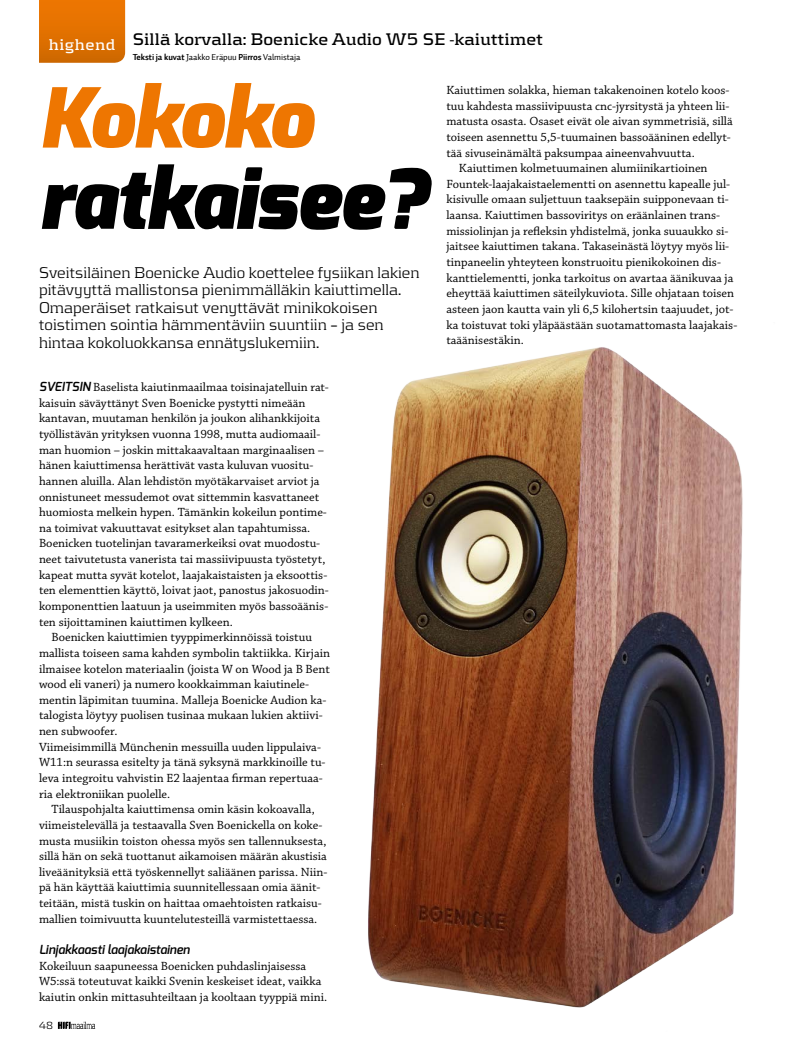
<style>
.page{position:relative;width:798px;height:1053px;background:#fff}
.page>*{position:absolute;margin:0;border:0;box-sizing:border-box;transform-origin:0 0}
.t1{font:italic 900 82.5px "Exo";letter-spacing:-.01em;color:#000}
.t2{font:italic 900 82.5px "Exo";letter-spacing:-.02em;color:#ee7601}
.t3{font:700 17.5px "Kontrapunkt";color:#000}
.t4{font:300 16.25px/17.5px "Kontrapunkt";color:#000}
.t5{font:700 16.25px "Kontrapunkt";letter-spacing:.03em;color:#fff}
.t6{font:12.5px/15.6px "Chaparral Pro";color:#000}
.t7{font:italic 600 12.5px "Exo";color:#000}
.t8{font:300 10.75px "Kontrapunkt";color:#000}
.t9{font:8.75px "Auto 2 Regular LF";letter-spacing:-.01em;color:#000}
.s1{font-family:"Auto 3 Bold LF"}
.s2{font-family:"Exo";font-weight:600;font-style:italic}
</style>
<div class="page">
<img style="left:368px;top:347px;width:375px;height:661px">
<svg style="left:39px;top:0;width:86px;height:63px;background:#e07102"></svg>
<svg style="left:58px;top:1021px;width:37px;height:7px"></svg>
<h2 class="t3" style="left:133px;top:29px;width:411px">Sillä korvalla: Boenicke Audio W5 SE -kaiuttimet</h2>
<p class="t9" style="left:133px;top:51px;width:169px"><span class="s1">Teksti ja kuvat</span> Jaakko Eräpuu <span class="s1">Piirros</span> Valmistaja</p>
<h1 class="t2" style="left:39px;top:65px;width:275px">Kokoko</h1>
<h1 class="t1" style="left:39px;top:147px;width:389px">ratkaisee?</h1>
<h3 class="t5" style="left:49px;top:35px;width:68px">highend</h3>
<p class="t6" style="left:446px;top:83px;width:284px">Kaiuttimen solakka, hieman takakenoinen kotelo koos-</p>
<p class="t6" style="left:446px;top:98px;width:284px">tuu kahdesta massiivipuusta cnc-jyrsitystä ja yhteen lii-</p>
<p class="t6" style="left:446px;top:114px;width:288px">matusta osasta. Osaset eivät ole aivan symmetrisiä, sillä</p>
<p class="t6" style="left:446px;top:130px;width:286px">toiseen asennettu 5,5-tuumainen bassoääninen edellyt-</p>
<p class="t6" style="left:446px;top:145px;width:250px">tää sivuseinämältä paksumpaa aineenvahvuutta.</p>
<p class="t6" style="left:458px;top:161px;width:250px">Kaiuttimen kolmetuumainen alumiinikartioinen</p>
<p class="t6" style="left:446px;top:176px;width:285px">Fountek-laajakaistaelementti on asennettu kapealle jul-</p>
<p class="t6" style="left:446px;top:192px;width:284px">kisivulle omaan suljettuun taaksepäin suipponevaan ti-</p>
<p class="t6" style="left:446px;top:208px;width:275px">laansa. Kaiuttimen bassoviritys on eräänlainen trans-</p>
<p class="t6" style="left:446px;top:223px;width:283px">missiolinjan ja refleksin yhdistelmä, jonka suuaukko si-</p>
<p class="t6" style="left:446px;top:239px;width:284px">jaitsee kaiuttimen takana. Takaseinästä löytyy myös lii-</p>
<p class="t6" style="left:446px;top:255px;width:276px">tinpaneelin yhteyteen konstruoitu pienikokoinen dis-</p>
<p class="t6" style="left:446px;top:270px;width:288px">kanttielementti, jonka tarkoitus on avartaa äänikuvaa ja</p>
<p class="t6" style="left:446px;top:286px;width:289px">eheyttää kaiuttimen säteilykuviota. Sille ohjataan toisen</p>
<p class="t6" style="left:446px;top:301px;width:288px">asteen jaon kautta vain yli 6,5 kilohertsin taajuudet, jot-</p>
<p class="t6" style="left:446px;top:317px;width:292px">ka toistuvat toki yläpäästään suotamattomasta laajakais-</p>
<p class="t6" style="left:446px;top:333px;width:79px">taäänisestäkin.</p>
<p class="t4" style="left:39px;top:263px;width:382px">Sveitsiläinen Boenicke Audio koettelee fysiikan lakien pitävyyttä mallistonsa pienimmälläkin kaiuttimella.<br>Omaperäiset ratkaisut venyttävät minikokoisen toistimen sointia hämmentäviin suuntiin – ja sen hintaa kokoluokkansa ennätyslukemiin.</p>
<p class="t6" style="left:39px;top:380px;width:291px"><span class="s2">SVEITSIN</span> Baselista kaiutinmaailmaa toisinajatelluin rat&shy;kaisuin säväyttänyt Sven Boenicke pystytti nimeään kantavan, muutaman henkilön ja joukon alihankkijoita työllistävän yrityksen vuonna 1998, mutta audiomaail&shy;man huomion – joskin mittakaavaltaan marginaalisen – hänen kaiuttimensa herättivät vasta kuluvan vuositu&shy;hannen aluilla. Alan lehdistön myötäkarvaiset arviot ja onnistuneet messudemot ovat sittemmin kasvattaneet huomiosta melkein hypen. Tämänkin kokeilun pontime&shy;na toimivat vakuuttavat esitykset alan tapahtumissa.<br>Boenicken tuotelinjan tavaramerkeiksi ovat muodostu&shy;neet taivutetusta vanerista tai massiivipuusta työstetyt, kapeat mutta syvät kotelot, laajakaistaisten ja eksoottis&shy;ten elementtien käyttö, loivat jaot, panostus jakosuodin&shy;komponenttien laatuun ja useimmiten myös bassoäänis&shy;ten sijoittaminen kaiuttimen kylkeen.</p>
<p class="t6" style="left:39px;top:630px;width:292px;text-indent:12px">Boenicken kaiuttimien tyyppimerkinnöissä toistuu mallista toiseen sama kahden symbolin taktiikka. Kirjain ilmaisee kotelon materiaalin (joista W on Wood ja B Bent wood eli vaneri) ja numero kookkaimman kaiutinele&shy;mentin läpimitan tuumina. Malleja Boenicke Audion ka&shy;talogista löytyy puolisen tusinaa mukaan lukien aktiivi&shy;nen subwoofer.<br>Viimeisimmillä Münchenin messuilla uuden lippulaiva-W11:n seurassa esitelty ja tänä syksynä markkinoille tu&shy;leva integroitu vahvistin E2 laajentaa firman repertuaa&shy;ria elektroniikan puolelle.</p>
<p class="t6" style="left:39px;top:801px;width:290px;text-indent:12px">Tilauspohjalta kaiuttimensa omin käsin kokoavalla, viimeistelevällä ja testaavalla Sven Boenickella on koke&shy;musta musiikin toiston ohessa myös sen tallennuksesta, sillä hän on sekä tuottanut aikamoisen määrän akustisia liveäänityksiä että työskennellyt saliäänen parissa. Niin&shy;pä hän käyttää kaiuttimia suunnitellessaan omia äänit&shy;teitään, mistä tuskin on haittaa omaehtoisten ratkaisu&shy;mallien toimivuutta kuuntelutesteillä varmistettaessa.</p>
<p class="t7" style="left:39px;top:941px;width:152px">Linjakkaasti laajakaistainen</p>
<p class="t6" style="left:39px;top:958px;width:289px">Kokeiluun saapuneessa Boenicken puhdaslinjaisessa<br>W5:ssä toteutuvat kaikki Svenin keskeiset ideat, vaikka kaiutin onkin mittasuhteiltaan ja kooltaan tyyppiä mini.</p>
<p class="t8" style="left:39px;top:1019px;width:16px">48</p>
</div>
